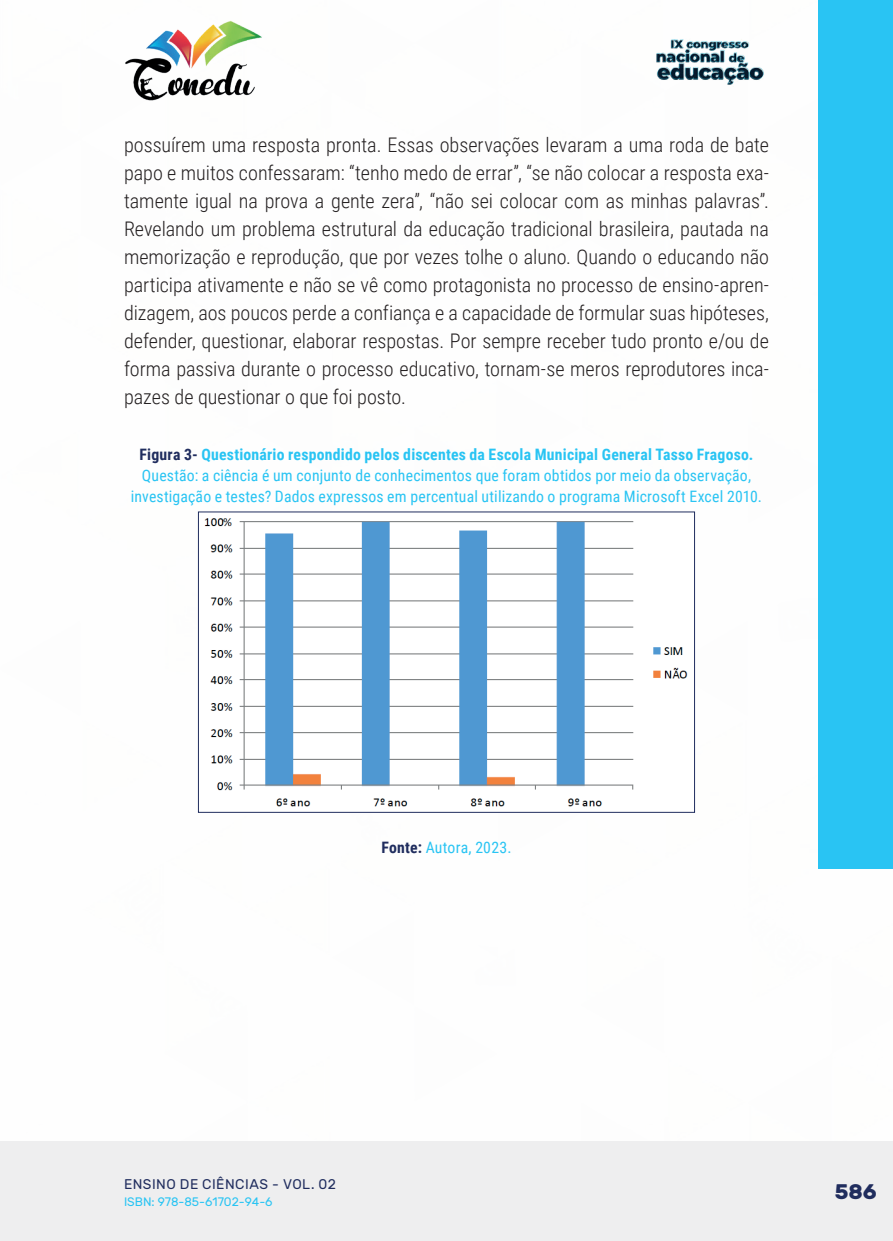
<style>
.page{position:relative;width:893px;height:1241px;background:#fff}
.page>*{position:absolute;margin:0;border:0;box-sizing:border-box;transform-origin:0 0}
.t1{font:700 21px "Rubik";color:#202d5e}
._9_CORPO{font:300 20.12px/28px "Roboto Condensed";color:#231f20;text-align:justify}
._14_LEGENDAS{font:15.75px/21px "Roboto Condensed";letter-spacing:.01em;color:#29c4f3;text-align:center}
._15_FONTES{font:15.75px "Roboto Condensed";letter-spacing:.015em;color:#29c4f3}
.t2{font:14px "Rubik";letter-spacing:.035em;color:#202d5e}
.t3{font:12.25px "Rubik";color:#29c4f3}
.s1{font-weight:700;color:#202d5e}
.s2{font-weight:700}
</style>
<div class="page">
<div style="left:0;top:1141px;width:893px;height:99px;background:#eeeeef"></div>
<div style="left:819px;top:0;width:74px;height:868px;background:#29c4f3"></div>
<img style="left:125px;top:20px;width:137px;height:81px">
<img style="left:656px;top:39px;width:108px;height:46px">
<img style="left:204px;top:518px;width:484px;height:289px">
<div style="left:198px;top:511px;width:497px;height:301px;border:1px solid #202d5e"></div>
<p class="_9_CORPO" style="left:124px;top:130px;width:646px">possuírem uma resposta pronta. Essas observações levaram a uma roda de bate papo e muitos confessaram: “tenho medo de errar”, “se não colocar a resposta exa&shy;tamente igual na prova a gente zera”, “não sei colocar com as minhas palavras”.<br>Revelando um problema estrutural da educação tradicional brasileira, pautada na memorização e reprodução, que por vezes tolhe o aluno. Quando o educando não participa ativamente e não se vê como protagonista no processo de ensino-apren&shy;dizagem, aos poucos perde a confiança e a capacidade de formular suas hipóteses, defender, questionar, elaborar respostas. Por sempre receber tudo pronto e/ou de forma passiva durante o processo educativo, tornam-se meros reprodutores inca&shy;pazes de questionar o que foi posto.</p>
<p class="_14_LEGENDAS" style="left:131px;top:443px;width:633px"><span class="s1">Figura 3-</span> <span class="s2">Questionário respondido pelos discentes da Escola Municipal General Tasso Fragoso.<br></span>Questão: a ciência é um conjunto de conhecimentos que foram obtidos por meio da observação, investigação e testes? Dados expressos em percentual utilizando o programa Microsoft Excel 2010.</p>
<p class="_15_FONTES" style="left:381px;top:835px;width:131px"><span class="s1">Fonte:</span> Autora, 2023.</p>
<p class="t2" style="left:124px;top:1175px;width:213px">ENSINO DE CIÊNCIAS - VOL. 02</p>
<p class="t3" style="left:124px;top:1194px;width:150px">ISBN: 978-85-61702-94-6</p>
<p class="t1" style="left:835px;top:1179px;width:44px">586</p>
</div>
